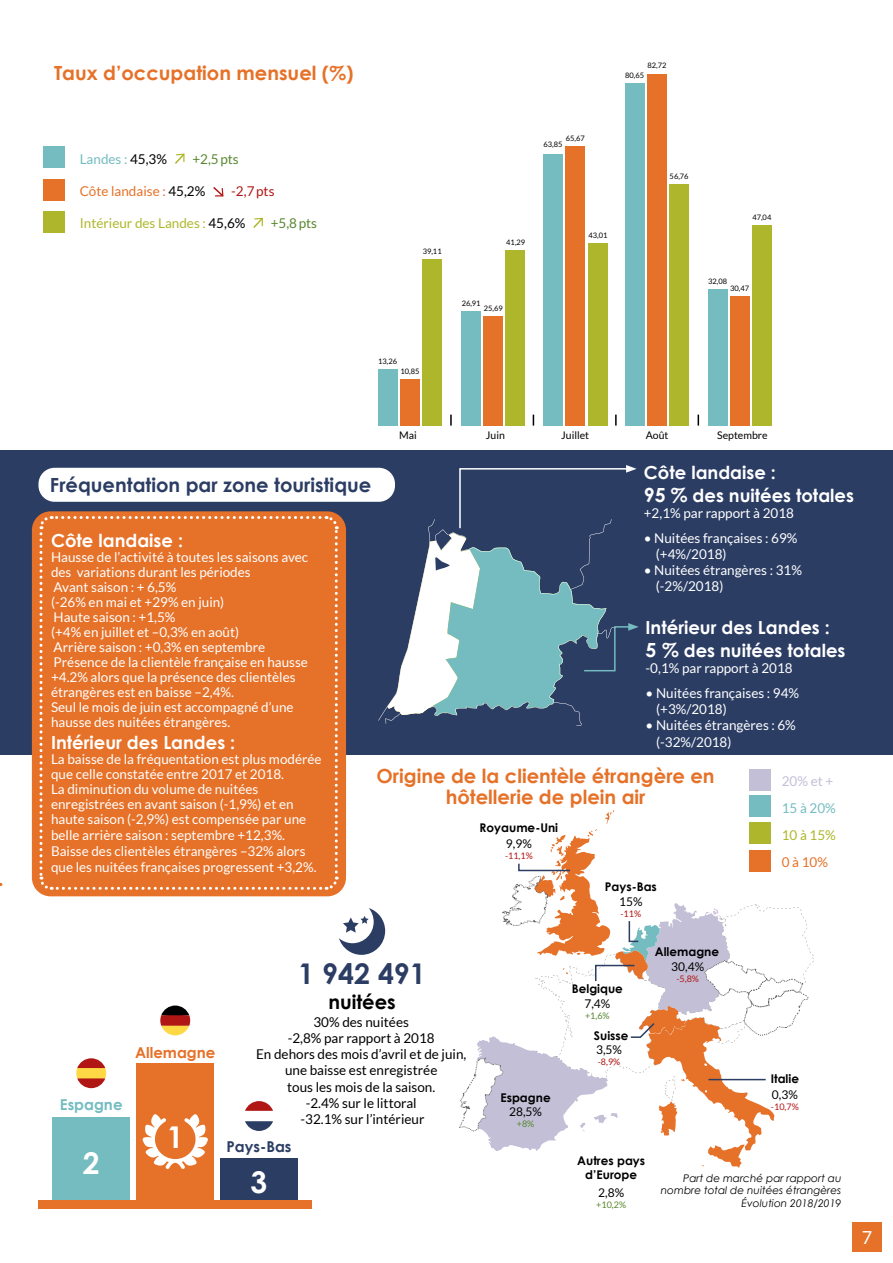
<style>
.page{position:relative;width:893px;height:1263px;background:#fff}
.page>*{position:absolute;margin:0;border:0;box-sizing:border-box;transform-origin:0 0}
.t1{font:700 30px "Century Gothic";color:#fff}
.t2{font:700 28.5px "Century Gothic";color:#2c3d64}
.t3{font:700 19.5px/21px "Century Gothic";color:#e67128;text-align:center}
.t4{font:700 19.5px "Century Gothic";color:#2c3d64}
.t5{font:700 19.5px "Century Gothic";color:#000}
.t6{font:700 18px/23.4px "Century Gothic";color:#fff}
.t7{font:18px "Lato";color:#fff}
.t8{font:700 15px "Century Gothic";color:#e67128}
.t9{font:700 15px "Century Gothic";color:#2c3d64}
.t10{font:700 15px "Century Gothic";color:#74bcc0}
.t11{font:13.5px/15px "Lato";color:#fff}
.t12{font:13.5px/16.2px "Lato";color:#000;text-align:center}
.t13{font:13.5px "Lato";color:#aeb72b}
.t14{font:13.5px "Lato";color:#e67128}
.t15{font:13.5px "Lato";color:#74bcc0}
.t16{font:13.5px "Lato";color:#58872f}
.t17{font:13.5px "Lato";color:#b01614}
.t18{font:13.5px "Lato";color:#c3bfd7}
.t19{font:700 12px/14.4px "Century Gothic";color:#000;text-align:center}
.t20{font:12px "Lato";color:#000}
.t21{font:italic 10.5px/12.6px "Century Gothic";color:#000;text-align:right}
.t22{font:10.5px "Lato";color:#000}
.t23{font:9px "Lato";color:#b01614}
.t24{font:9px "Lato";color:#58872f}
.t25{font:7.5px "Lato";color:#000}
.s1{color:#000}
.s2{font-size:19.5px}
</style>
<div class="page">
<div style="left:852px;top:1222px;width:30px;height:30px;background:#e67128"></div>
<div style="left:1px;top:451px;width:892px;height:304px;background:#2c3d64"></div>
<div style="left:43px;top:147px;width:22px;height:21px;background:#74bcc0"></div>
<div style="left:43px;top:179px;width:22px;height:22px;background:#e67128"></div>
<div style="left:43px;top:211px;width:22px;height:22px;background:#aeb72b"></div>
<div style="left:38px;top:468px;width:357px;height:34px;background:#fff;border-radius:16px"></div>
<div style="left:32px;top:511px;width:314px;height:385px;background:#e67128;border-radius:19px"></div>
<svg style="left:38px;top:514px;width:302px;height:378px"></svg>
<svg style="left:378px;top:465px;width:261px;height:261px"></svg>
<div style="left:52px;top:1117px;width:78px;height:92px;background:#74bcc0"></div>
<div style="left:136px;top:1064px;width:78px;height:145px;background:#e67128"></div>
<div style="left:220px;top:1158px;width:78px;height:51px;background:#2c3d64"></div>
<div style="left:39px;top:1201px;width:273px;height:8px;background:#e67128"></div>
<svg style="left:142px;top:1114px;width:66px;height:55px"></svg>
<svg style="left:160px;top:1005px;width:30px;height:30px"></svg>
<svg style="left:76px;top:1058px;width:30px;height:30px"></svg>
<svg style="left:245px;top:1101px;width:28px;height:30px"></svg>
<svg style="left:339px;top:908px;width:46px;height:47px"></svg>
<div style="left:750px;top:769px;width:21px;height:21px;background:#c3bfd7"></div>
<div style="left:750px;top:795px;width:21px;height:22px;background:#74bcc0"></div>
<svg style="left:459px;top:810px;width:355px;height:366px"></svg>
<svg style="left:450px;top:415px;width:2px;height:11px"></svg>
<svg style="left:615px;top:415px;width:2px;height:11px"></svg>
<div style="left:422px;top:259px;width:20px;height:167px;background:#aeb72b"></div>
<div style="left:505px;top:250px;width:20px;height:176px;background:#aeb72b"></div>
<div style="left:669px;top:184px;width:20px;height:242px;background:#aeb72b"></div>
<div style="left:752px;top:226px;width:20px;height:200px;background:#aeb72b"></div>
<div style="left:400px;top:379px;width:20px;height:47px;background:#e67128"></div>
<div style="left:483px;top:316px;width:20px;height:110px;background:#e67128"></div>
<div style="left:588px;top:243px;width:19px;height:183px;background:#aeb72b"></div>
<div style="left:647px;top:74px;width:20px;height:352px;background:#e67128"></div>
<div style="left:730px;top:296px;width:20px;height:130px;background:#e67128"></div>
<div style="left:378px;top:369px;width:20px;height:57px;background:#74bcc0"></div>
<div style="left:461px;top:311px;width:20px;height:115px;background:#74bcc0"></div>
<div style="left:565px;top:146px;width:20px;height:280px;background:#e67128"></div>
<div style="left:543px;top:154px;width:20px;height:272px;background:#74bcc0"></div>
<div style="left:625px;top:83px;width:20px;height:343px;background:#74bcc0"></div>
<div style="left:708px;top:289px;width:20px;height:137px;background:#74bcc0"></div>
<svg style="left:175px;top:153px;width:10px;height:11px"></svg>
<svg style="left:213px;top:187px;width:11px;height:10px"></svg>
<svg style="left:253px;top:217px;width:10px;height:11px"></svg>
<h3 class="t3" style="left:54px;top:62px;width:301px">Taux d’occupation mensuel (%)</h3>
<p class="t15" style="left:80px;top:151px;width:89px">Landes : <span class="s1">45,3%</span></p>
<p class="t16" style="left:192px;top:151px;width:48px">+2,5pts</p>
<p class="t14" style="left:80px;top:184px;width:127px">Côte landaise : <span class="s1">45,2%</span></p>
<p class="t17" style="left:231px;top:184px;width:45px">-2,7pts</p>
<p class="t13" style="left:80px;top:216px;width:167px">Intérieur des Landes : <span class="s1">45,6%</span></p>
<p class="t16" style="left:271px;top:216px;width:48px">+5,8pts</p>
<p class="t25" style="left:647px;top:61px;width:20px">82,72</p>
<p class="t25" style="left:625px;top:71px;width:20px">80,65</p>
<p class="t25" style="left:566px;top:134px;width:20px">65,67</p>
<p class="t25" style="left:544px;top:140px;width:20px">63,85</p>
<p class="t25" style="left:423px;top:247px;width:20px">39,11</p>
<p class="t25" style="left:378px;top:357px;width:20px">13,26</p>
<p class="t25" style="left:400px;top:367px;width:20px">10,85</p>
<p class="t25" style="left:506px;top:238px;width:20px">41,29</p>
<p class="t25" style="left:462px;top:299px;width:20px">26,91</p>
<p class="t25" style="left:484px;top:304px;width:20px">25,69</p>
<p class="t25" style="left:588px;top:231px;width:20px">43,01</p>
<p class="t25" style="left:670px;top:172px;width:20px">56,76</p>
<p class="t25" style="left:752px;top:213px;width:20px">47,04</p>
<p class="t25" style="left:708px;top:277px;width:20px">32,08</p>
<p class="t25" style="left:730px;top:284px;width:20px">30,47</p>
<p class="t22" style="left:399px;top:430px;width:19px">Mai</p>
<p class="t22" style="left:486px;top:430px;width:21px">Juin</p>
<p class="t22" style="left:561px;top:430px;width:29px">Juillet</p>
<p class="t22" style="left:646px;top:430px;width:24px">Août</p>
<p class="t22" style="left:717px;top:430px;width:52px">Septembre</p>
<h3 class="t6" style="left:644px;top:460px;width:212px">Côte landaise :<br><span class="s2">95 %</span> des nuitées totales</h3>
<p class="t11" style="left:644px;top:506px;width:152px">+2,1% par rapport à 2018</p>
<p class="t11" style="left:656px;top:530px;width:143px;line-height:16.2px;text-indent:-12px">• Nuitées françaises : 69% (+4%/2018)</p>
<p class="t11" style="left:656px;top:562px;width:148px;line-height:16.2px;text-indent:-12px">• Nuitées étrangères : 31% (-2%/2018)</p>
<h3 class="t4" style="left:50px;top:472px;width:323px">Fréquentation par zone touristique</h3>
<h3 class="t6" style="left:51px;top:528px;width:134px">Côte landaise :</h3>
<p class="t11" style="left:51px;top:549px;width:259px">Hausse de l’activité à toutes les saisons avec des variations durant les périodes<br>Avant saison : + 6,5%<br>(-26% en mai et +29% en juin)<br>Haute saison : +1,5%<br>(+4% en juillet et –0,3% en août)<br>Arrière saison : +0,3% en septembre Présence de la clientèle française en hausse +4.2% alors que la présence des clientèles étrangères est en baisse –2,4%.<br>Seul le mois de juin est accompagné d’une hausse des nuitées étrangères.</p>
<h3 class="t6" style="left:51px;top:730px;width:186px">Intérieur des Landes :</h3>
<p class="t11" style="left:51px;top:751px;width:272px;line-height:15.5px">La baisse de la fréquentation est plus modérée que celle constatée entre 2017 et 2018.<br>La diminution du volume de nuitées enregistrées en avant saison (-1,9%) et en haute saison (-2,9%) est compensée par une belle arrière saison : septembre +12,3%.<br>Baisse des clientèles étrangères –32% alors que les nuitées françaises progressent +3,2%.</p>
<h3 class="t6" style="left:646px;top:615px;width:201px">Intérieur des Landes :<br><span class="s2">5 %</span> des nuitées totales</h3>
<p class="t11" style="left:646px;top:661px;width:149px">-0,1% par rapport à 2018</p>
<p class="t11" style="left:656px;top:685px;width:145px;line-height:16.2px;text-indent:-11px">• Nuitées françaises : 94% (+3%/2018)</p>
<p class="t11" style="left:656px;top:717px;width:141px;line-height:16.2px;text-indent:-11px">• Nuitées étrangères : 6% (-32%/2018)</p>
<h3 class="t3" style="left:376px;top:764px;width:340px">Origine de la clientèle étrangère en hôtellerie de plein air</h3>
<p class="t18" style="left:782px;top:774px;width:53px">20% et +</p>
<p class="t15" style="left:782px;top:800px;width:55px">15 à 20%</p>
<p class="t13" style="left:782px;top:828px;width:55px">10 à 15%</p>
<p class="t14" style="left:782px;top:855px;width:48px">0 à 10%</p>
<p class="t19" style="left:480px;top:821px;width:80px">Royaume-Uni</p>
<p class="t20" style="left:506px;top:837px;width:27px">9,9%</p>
<p class="t23" style="left:505px;top:851px;width:29px">-11,1%</p>
<p class="t19" style="left:605px;top:879px;width:54px">Pays-Bas</p>
<p class="t20" style="left:619px;top:895px;width:25px">15%</p>
<p class="t23" style="left:620px;top:908px;width:22px">-11%</p>
<p class="t10" style="left:60px;top:1095px;width:64px">Espagne</p>
<h1 class="t1" style="left:83px;top:1144px;width:18px">2</h1>
<p class="t8" style="left:135px;top:1043px;width:82px">Allemagne</p>
<h1 class="t1" style="left:167px;top:1118px;width:18px">1</h1>
<h2 class="t2" style="left:298px;top:956px;width:129px">1 942 491</h2>
<h3 class="t5" style="left:328px;top:989px;width:69px">nuitées</h3>
<p class="t12" style="left:256px;top:1014px;width:212px">30% des nuitées<br>-2,8% par rapport à 2018<br>En dehors des mois d’avril et de juin, une baisse est enregistrée<br>tous les mois de la saison.<br>-2.4% sur le littoral<br>-32.1% sur l’intérieur</p>
<p class="t9" style="left:226px;top:1137px;width:67px">Pays-Bas</p>
<h1 class="t1" style="left:251px;top:1163px;width:18px">3</h1>
<p class="t19" style="left:500px;top:1090px;width:52px">Espagne</p>
<p class="t20" style="left:509px;top:1105px;width:34px">28,5%</p>
<p class="t24" style="left:517px;top:1119px;width:19px">+8%</p>
<p class="t19" style="left:572px;top:981px;width:53px">Belgique</p>
<p class="t20" style="left:584px;top:997px;width:27px">7,4%</p>
<p class="t24" style="left:585px;top:1010px;width:26px">+1,6%</p>
<p class="t19" style="left:594px;top:1028px;width:36px">Suisse</p>
<p class="t20" style="left:596px;top:1043px;width:27px">3,5%</p>
<p class="t23" style="left:598px;top:1057px;width:24px">-8,9%</p>
<p class="t19" style="left:655px;top:944px;width:66px">Allemagne</p>
<p class="t20" style="left:671px;top:960px;width:34px">30,4%</p>
<p class="t23" style="left:676px;top:974px;width:24px">-5,8%</p>
<p class="t19" style="left:771px;top:1071px;width:30px">Italie</p>
<p class="t20" style="left:772px;top:1088px;width:27px">0,3%</p>
<p class="t23" style="left:771px;top:1102px;width:29px">-10,7%</p>
<p class="t19" style="left:577px;top:1153px;width:69px">Autres pays d’Europe</p>
<p class="t20" style="left:598px;top:1186px;width:27px">2,8%</p>
<p class="t24" style="left:596px;top:1199px;width:31px">+10,2%</p>
<p class="t21" style="left:661px;top:1171px;width:182px">Part de marché par rapport au nombre total de nuitées étrangères<br>Évolution 2018/2019</p>
<h3 class="t7" style="left:862px;top:1227px;width:12px">7</h3>
</div>
